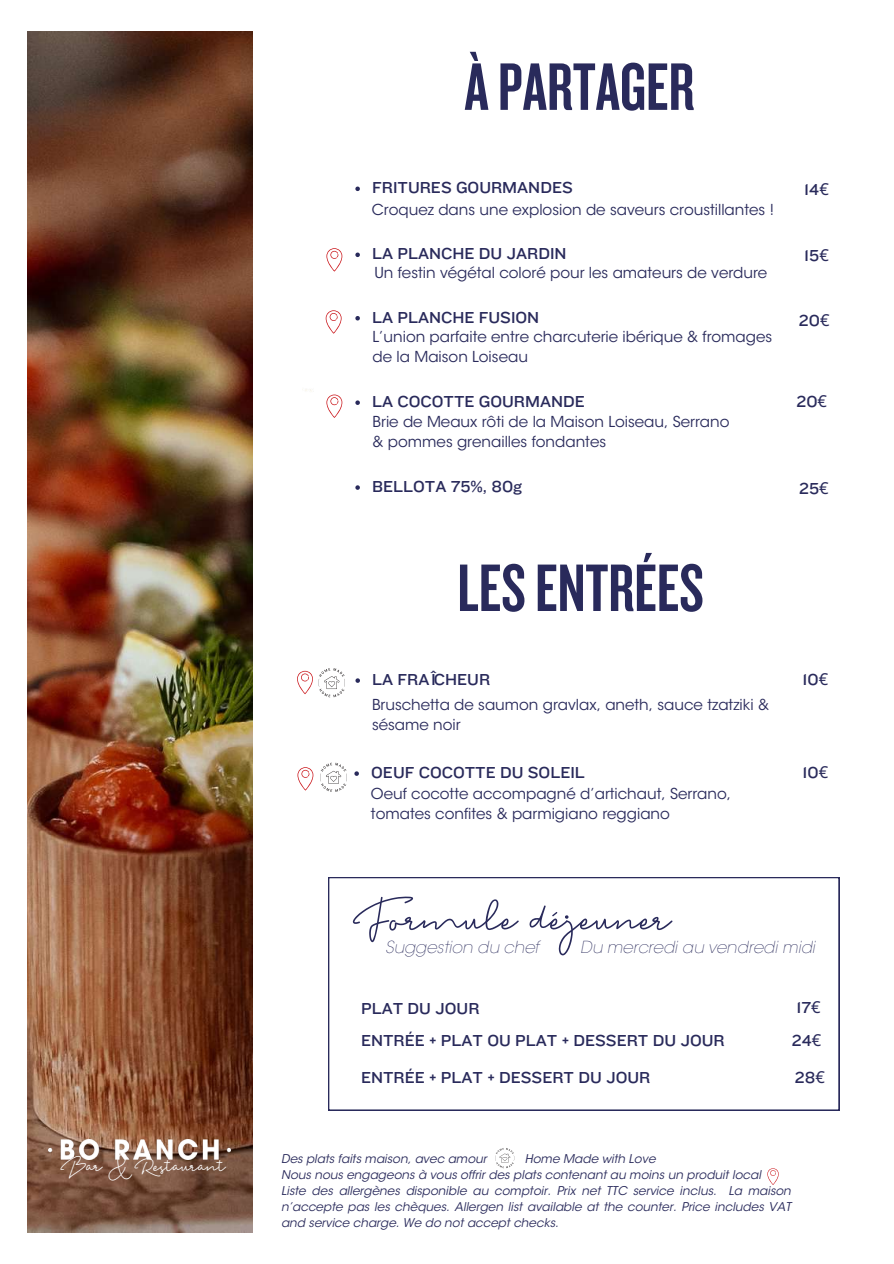
<style>
.page{position:relative;width:894px;height:1264px;background:#fff}
.page>*{position:absolute;margin:0;border:0;box-sizing:border-box;transform-origin:0 0}
.t1{font:69.75px "Knockout HTF48 Featherweight";color:#292a5b}
.t2{font:55.5px "Madelon Script";color:#292a5b}
.t3{font:25.95px "Madelon Script";color:#fff}
.t4{font:16.5px "Knockout HTF32 Junior Cruiserwt";color:#292a5b}
.t5{font:italic 200 16.5px "ITC Avant Garde Std";color:#292a5b}
.t6{font:15px/20.2px "ITC Avant Garde Std";color:#292a5b}
.t7{font:italic 12px/16px "ITC Avant Garde Std";color:#292a5b}
.s1{font-family:"Noto Sans"}
</style>
<div class="page">
<img style="left:27px;top:31px;width:225px;height:1201px">
<img style="left:48px;top:1139px;width:183px;height:20px">
<svg style="left:328px;top:877px;width:511px;height:233px"></svg>
<svg style="left:297px;top:668px;width:48px;height:29px"></svg>
<svg style="left:355px;top:678px;width:5px;height:5px"></svg>
<svg style="left:297px;top:767px;width:16px;height:23px"></svg>
<svg style="left:354px;top:771px;width:5px;height:4px"></svg>
<svg style="left:320px;top:762px;width:27px;height:30px"></svg>
<svg style="left:326px;top:248px;width:16px;height:23px"></svg>
<svg style="left:325px;top:310px;width:16px;height:24px"></svg>
<svg style="left:326px;top:394px;width:16px;height:24px"></svg>
<svg style="left:767px;top:1168px;width:11px;height:16px"></svg>
<svg style="left:495px;top:1148px;width:19px;height:20px"></svg>
<svg style="left:355px;top:485px;width:5px;height:5px"></svg>
<svg style="left:355px;top:186px;width:5px;height:5px"></svg>
<svg style="left:355px;top:252px;width:5px;height:5px"></svg>
<svg style="left:355px;top:316px;width:5px;height:4px"></svg>
<svg style="left:355px;top:400px;width:5px;height:5px"></svg>
<h3 class="t3" style="left:60px;top:1150px;width:167px">Bar &amp; Restaurant</h3>
<h1 class="t1" style="left:464px;top:52px;width:231px">ÀPARTAGER</h1>
<p class="t4" style="left:372px;top:179px;width:202px">FRITURES GOURMANDES</p>
<p class="t4" style="left:804px;top:180px;width:26px">14<span class="s1">€</span></p>
<p class="t6" style="left:372px;top:201px;width:403px">Croquez dans une explosion de saveurs croustillantes !</p>
<p class="t4" style="left:372px;top:245px;width:196px">LA PLANCHE DU JARDIN</p>
<p class="t4" style="left:804px;top:246px;width:26px">15<span class="s1">€</span></p>
<p class="t6" style="left:374px;top:264px;width:394px">Un festin végétal coloré pour les amateurs de verdure</p>
<p class="t4" style="left:372px;top:308px;width:168px">LA PLANCHE FUSION</p>
<p class="t6" style="left:372px;top:328px;width:401px">L’union parfaite entre charcuterie ibérique &amp; fromages de la Maison Loiseau</p>
<p class="t4" style="left:798px;top:311px;width:32px">20<span class="s1">€</span></p>
<p class="t4" style="left:372px;top:393px;width:214px">LA COCOTTE GOURMANDE</p>
<p class="t6" style="left:372px;top:413px;width:358px">Brie de Meaux rôti de la Maison Loiseau, Serrano &amp; pommes grenailles fondantes</p>
<p class="t4" style="left:796px;top:393px;width:32px">20<span class="s1">€</span></p>
<p class="t4" style="left:372px;top:477px;width:151px">BELLOTA 75%, 80g</p>
<p class="t4" style="left:799px;top:479px;width:31px">25<span class="s1">€</span></p>
<h1 class="t1" style="left:457px;top:553px;width:248px">LESENTRÉES</h1>
<p class="t4" style="left:372px;top:670px;width:119px">LA FRAÎCHEUR</p>
<p class="t6" style="left:372px;top:696px;width:398px">Bruschetta de saumon gravlax, aneth, sauce tzatziki &amp; sésame noir</p>
<p class="t4" style="left:371px;top:763px;width:215px">OEUF COCOTTE DU SOLEIL</p>
<p class="t6" style="left:371px;top:785px;width:361px">Oeuf cocotte accompagné d’artichaut, Serrano, tomates confites &amp; parmigiano reggiano</p>
<p class="t4" style="left:802px;top:671px;width:27px">10<span class="s1">€</span></p>
<p class="t4" style="left:802px;top:764px;width:27px">10<span class="s1">€</span></p>
<h2 class="t2" style="left:352px;top:886px;width:320px">Formule déjeuner</h2>
<p class="t5" style="left:385px;top:941px;width:155px">Suggestion du chef</p>
<p class="t5" style="left:580px;top:941px;width:236px">Du mercredi au vendredi midi</p>
<p class="t4" style="left:361px;top:999px;width:120px">PLAT DU JOUR</p>
<p class="t4" style="left:796px;top:998px;width:26px">17<span class="s1">€</span></p>
<p class="t4" style="left:361px;top:1031px;width:365px">ENTRÉE + PLAT OU PLAT + DESSERT DU JOUR</p>
<p class="t4" style="left:791px;top:1031px;width:31px">24<span class="s1">€</span></p>
<p class="t4" style="left:361px;top:1068px;width:291px">ENTRÉE + PLAT + DESSERT DU JOUR</p>
<p class="t4" style="left:794px;top:1068px;width:31px">28<span class="s1">€</span></p>
<p class="t7" style="left:281px;top:1152px;width:207px">Des plats faits maison, avec amour</p>
<p class="t7" style="left:281px;top:1152px;width:511px;text-indent:244px">Home Made with Love<br>Nous nous engageons à vous offrir des plats contenant au moins un produit local<br>Liste des allergènes disponible au comptoir. Prix net TTC service inclus. La maison n’accepte pas les chèques. Allergen list available at the counter. Price includes VAT and service charge. We do not accept checks.</p>
</div>
